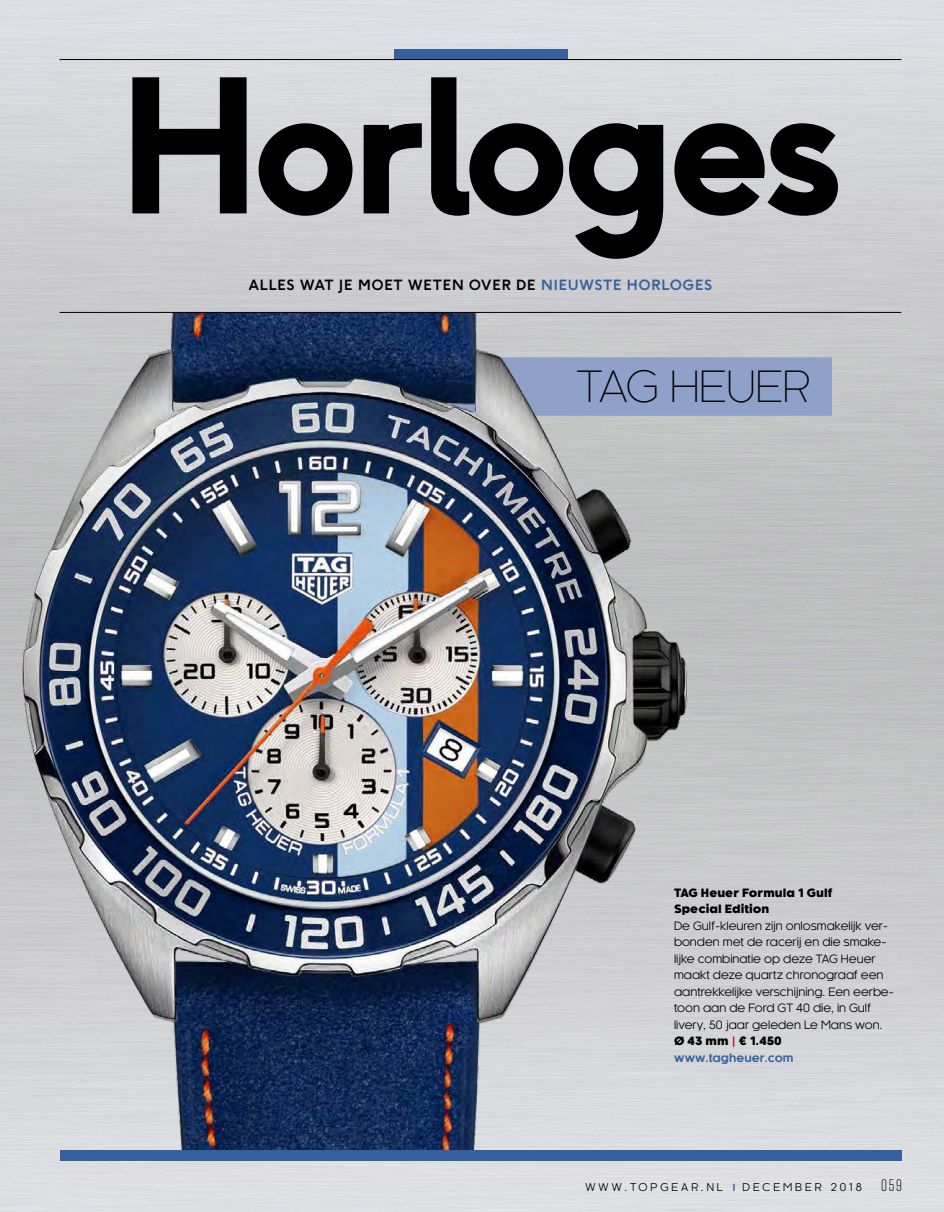
<style>
.page{position:relative;width:944px;height:1212px;background:#fff}
.page>*{position:absolute;margin:0;border:0;box-sizing:border-box;transform-origin:0 0}
.t1{font:700 179.55px "F37 Ginger";letter-spacing:-.03em;color:#000}
.t2{font:300 42px "Kaleko 105";color:#000}
.t3{font:700 14.1px "F37 Ginger";letter-spacing:.06em;color:#000}
.t4{font:11.25px/16.5px "Kaleko 105";color:#000}
.t5{font:800 11.25px/16.5px "Kaleko 105";color:#000}
.t6{font:10.5px "Kaleko 105";letter-spacing:.28em;color:#000}
.s1{color:#34619e}
.s2{font-weight:800}
.s3{font-weight:700;color:#be0027}
.s4{font-weight:700;color:#34619e}
.s5{font-weight:700;font-size:9.75px;color:#34619e}
.s6{font-family:"Tungsten";font-weight:300;font-size:16.5px}
</style>
<div class="page">
<img style="left:0;top:0;width:944px;height:1212px">
<div style="left:428px;top:357px;width:404px;height:59px;background:#8fa1c8"></div>
<img style="left:0;top:312px;width:784px;height:839px">
<div style="left:394px;top:49px;width:173px;height:10px;background:#34619e"></div>
<hr style="left:60px;top:59px;width:841px;height:1px;background:#000">
<svg style="left:131px;top:76px;width:117px;height:139px"></svg>
<svg style="left:257px;top:122px;width:97px;height:95px"></svg>
<svg style="left:362px;top:122px;width:61px;height:93px"></svg>
<svg style="left:430px;top:76px;width:235px;height:184px"></svg>
<svg style="left:673px;top:122px;width:167px;height:95px"></svg>
<hr style="left:60px;top:312px;width:841px;height:1px;background:#000">
<div style="left:60px;top:1151px;width:841px;height:10px;background:#34619e"></div>
<h1 class="t1" style="left:120px;top:30px;width:726px">Horloges</h1>
<p class="t3" style="left:249px;top:276px;width:465px">ALLES WAT JE MOET WETEN OVER DE <span class="s1">NIEUWSTE HORLOGES</span></p>
<h2 class="t2" style="left:577px;top:363px;width:235px">TAG HEUER</h2>
<p class="t5" style="left:674px;top:885px;width:160px">TAG Heuer Formula 1 Gulf<br>Special Edition</p>
<p class="t4" style="left:674px;top:918px;width:221px">De Gulf-kleuren zijn onlosmakelijk ver&shy;bonden met de racerij en die smake&shy;lijke combinatie op deze TAG Heuer maakt deze quartz chronograaf een aantrekkelijke verschijning. Een eerbe&shy;toon aan de Ford GT 40 die, in Gulf livery, 50 jaar geleden Le Mans won.<br><span class="s2">Ø 43 mm</span> <span class="s3">|</span> <span class="s2">€ 1.450 </span><span class="s4">www.tagheuer.com</span></p>
<p class="t6" style="left:585px;top:1181px;width:318px">WWW.TOPGEAR.NL <span class="s5">I</span> DECEMBER 2018 <span class="s6">059</span></p>
</div>
